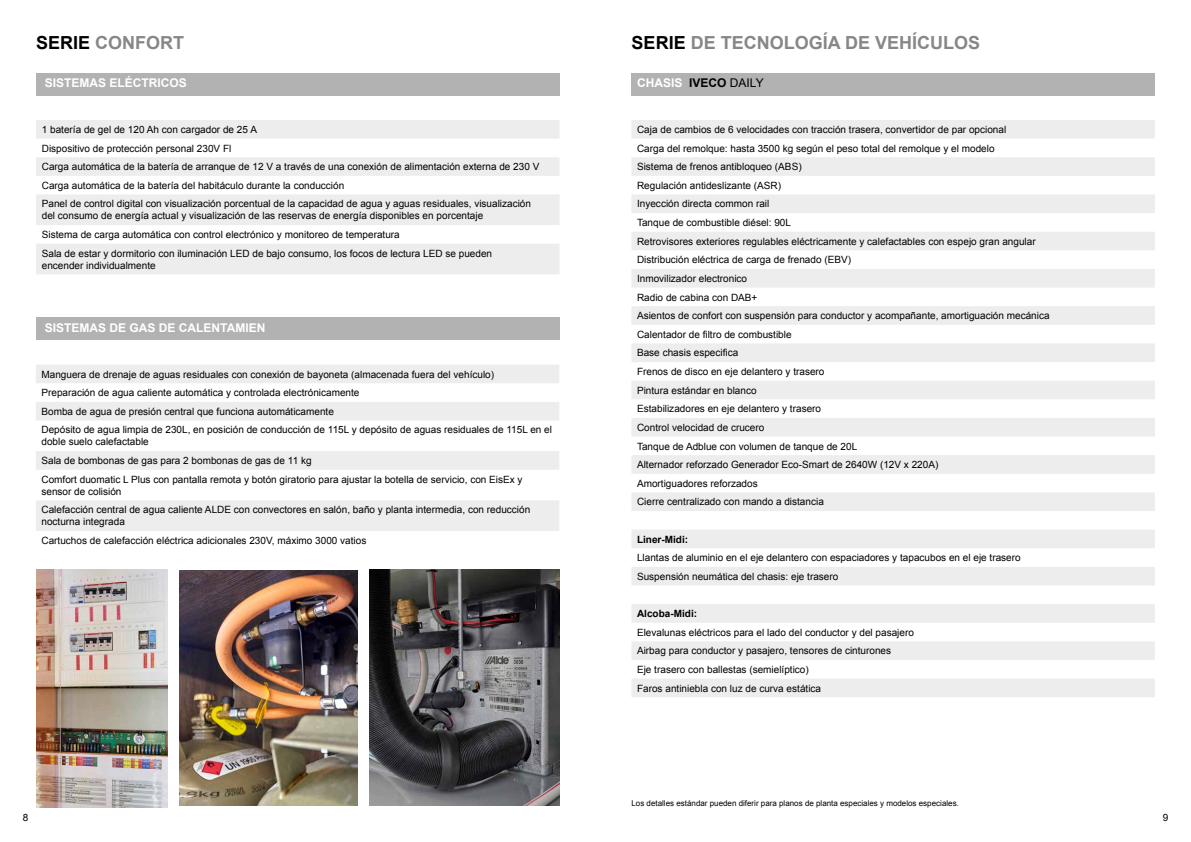
<style>
.page{position:relative;width:1191px;height:842px;background:#fff}
.page>*{position:absolute;margin:0;border:0;box-sizing:border-box;transform-origin:0 0}
.t1{font:700 18px "Arial";color:#878787}
.t2{font:700 12px "Arial";color:#fff}
.t3{font:10px/18.6px "Arial";color:#000}
.t4{font:700 10px "Arial";color:#000}
.t5{font:8px "Arial";color:#000}
.s1{color:#000}
.s2{font-weight:400;color:#000}
</style>
<div class="page">
<img style="left:36px;top:570px;width:131px;height:237px">
<img style="left:180px;top:570px;width:177px;height:236px">
<img style="left:369px;top:570px;width:190px;height:236px">
<div style="left:36px;top:73px;width:523px;height:23px;background:#b3b2b2"></div>
<div style="left:36px;top:317px;width:523px;height:23px;background:#b3b2b2"></div>
<div style="left:631px;top:73px;width:524px;height:23px;background:#b3b2b2"></div>
<svg style="left:36px;top:120px;width:523px;height:154px;fill:#ededed"></svg>
<svg style="left:36px;top:365px;width:523px;height:166px;fill:#ededed"></svg>
<svg style="left:631px;top:120px;width:523px;height:577px;fill:#f1f1f1"></svg>
<h1 class="t1" style="left:36px;top:31px;width:150px"><span class="s1">SERIE</span> CONFORT</h1>
<p class="t2" style="left:45px;top:75px;width:144px">SISTEMAS ELÉCTRICOS</p>
<p class="t3" style="left:42px;top:120px;width:499px">1 batería de gel de 120 Ah con cargador de 25 A<br>Dispositivo de protección personal 230V Fl<br>Carga automática de la batería de arranque de 12 V a través de una conexión de alimentación externa de 230 V Carga automática de la batería del habitáculo durante la conducción<br>Panel de control digital con visualización porcentual de la capacidad de agua y aguas residuales, visualización</p>
<p class="t3" style="left:42px;top:207px;width:452px">del consumo de energía actual y visualización de las reservas de energía disponibles en porcentaje<br>Sistema de carga automática con control electrónico y monitoreo de temperatura<br>Sala de estar y dormitorio con iluminación LED de bajo consumo, los focos de lectura LED se pueden</p>
<p class="t3" style="left:42px;top:256px;width:115px">encender individualmente</p>
<p class="t2" style="left:45px;top:320px;width:222px">SISTEMAS DE GAS DE CALENTAMIEN</p>
<p class="t3" style="left:41px;top:365px;width:512px">Manguera de drenaje de aguas residuales con conexión de bayoneta (almacenada fuera del vehículo)<br>Preparación de agua caliente automática y controlada electrónicamente<br>Bomba de agua de presión central que funciona automáticamente<br>Depósito de agua limpia de 230L, en posición de conducción de 115L y depósito de aguas residuales de 115L en el</p>
<p class="t3" style="left:41px;top:433px;width:482px">doble suelo calefactable<br>Sala de bombonas de gas para 2 bombonas de gas de 11 kg<br>Comfort duomatic L Plus con pantalla remota y botón giratorio para ajustar la botella de servicio, con EisEx y</p>
<p class="t3" style="left:41px;top:482px;width:490px">sensor de colisión<br>Calefacción central de agua caliente ALDE con convectores en salón, baño y planta intermedia, con reducción</p>
<p class="t3" style="left:41px;top:513px;width:326px">nocturna integrada<br>Cartuchos de calefacción eléctrica adicionales 230V, máximo 3000 vatios</p>
<h1 class="t1" style="left:631px;top:31px;width:350px"><span class="s1">SERIE</span> DE TECNOLOGÍA DE VEHÍCULOS</h1>
<p class="t2" style="left:637px;top:75px;width:128px">CHASIS <span class="s1">IVECO</span> <span class="s2">DAILY</span></p>
<p class="t3" style="left:637px;top:120px;width:414px">Caja de cambios de 6 velocidades con tracción trasera, convertidor de par opcional<br>Carga del remolque: hasta 3500 kg según el peso total del remolque y el modelo<br>Sistema de frenos antibloqueo (ABS)<br>Regulación antideslizante (ASR)<br>Inyección directa common rail<br>Tanque de combustible diésel: 90L<br>Retrovisores exteriores regulables eléctricamente y calefactables con espejo gran angular Distribución eléctrica de carga de frenado (EBV)<br>Inmovilizador electronico<br>Radio de cabina con DAB+<br>Asientos de confort con suspensión para conductor y acompañante, amortiguación mecánica Calentador de filtro de combustible<br>Base chasis especifica<br>Frenos de disco en eje delantero y trasero<br>Pintura estándar en blanco<br>Estabilizadores en eje delantero y trasero<br>Control velocidad de crucero<br>Tanque de Adblue con volumen de tanque de 20L<br>Alternador reforzado Generador Eco-Smart de 2640W (12V x 220A)<br>Amortiguadores reforzados<br>Cierre centralizado con mando a distancia</p>
<p class="t4" style="left:637px;top:532px;width:53px">Liner-Midi:</p>
<p class="t3" style="left:637px;top:548px;width:385px">Llantas de aluminio en el eje delantero con espaciadores y tapacubos en el eje trasero<br>Suspensión neumática del chasis: eje trasero</p>
<p class="t4" style="left:637px;top:607px;width:61px">Alcoba-Midi:</p>
<p class="t3" style="left:637px;top:623px;width:278px">Elevalunas eléctricos para el lado del conductor y del pasajero Airbag para conductor y pasajero, tensores de cinturones<br>Eje trasero con ballestas (semielíptico)<br>Faros antiniebla con luz de curva estática</p>
<p class="t5" style="left:631px;top:798px;width:329px">Los detalles estándar pueden diferir para planos de planta especiales y modelos especiales.</p>
<p class="t3" style="left:23px;top:808px;width:7px">8</p>
<p class="t3" style="left:1162px;top:808px;width:7px">9</p>
</div>
